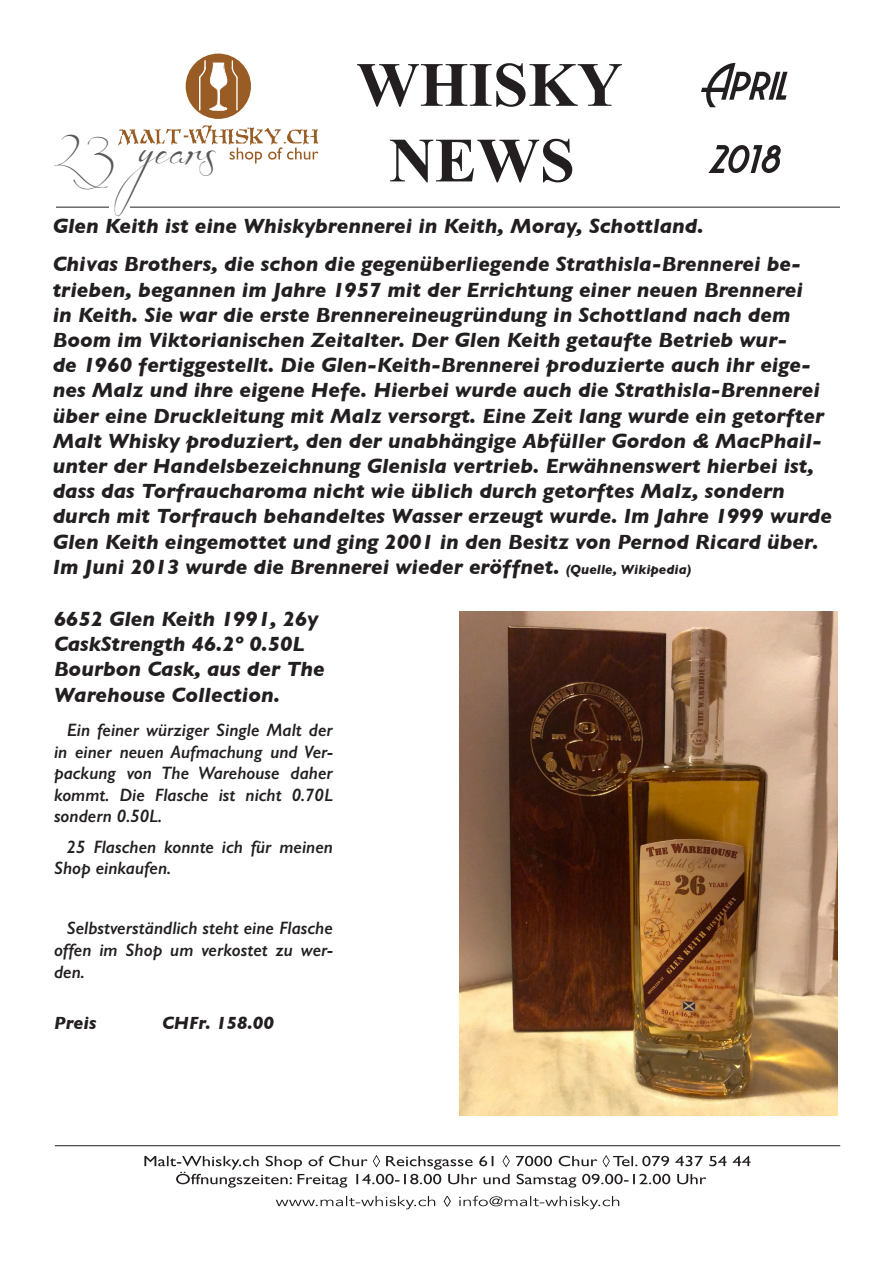
<style>
.page{position:relative;width:893px;height:1263px;background:#fff}
.page>*{position:absolute;margin:0;border:0;box-sizing:border-box;transform-origin:0 0}
.t1{font:54px "Aerovias Brasil NF";color:#231f20}
.t2{font:36px "Beforethe Rain";color:#57585a}
.Ueberschrift_3{font:italic 700 21px/25.2px "Gill Sans";color:#231f20}
.Ueberschrift_gerade{font:italic 600 18px/21.6px "Gill Sans";color:#231f20;text-align:justify}
.Ueberschrift_1{font:italic 700 18px "Gill Sans";color:#231f20}
.s1{font-size:13.5px}
</style>
<div class="page">
<svg style="left:390px;top:139px;width:182px;height:43px"></svg>
<svg style="left:357px;top:63px;width:265px;height:44px"></svg>
<hr style="left:56px;top:207px;width:784px;height:1px;background:#231f20">
<div style="left:109px;top:204px;width:21px;height:8px;background:#fff"></div>
<svg style="left:118px;top:125px;width:200px;height:38px"></svg>
<div style="left:186px;top:54px;width:65px;height:65px;background:#995c24;border-radius:50%"></div>
<svg style="left:199px;top:60px;width:39px;height:51px"></svg>
<svg style="left:144px;top:1155px;width:607px;height:32px"></svg>
<hr style="left:55px;top:1145px;width:785px;height:1px;background:#231f20">
<svg style="left:276px;top:1196px;width:343px;height:13px"></svg>
<img style="left:460px;top:612px;width:378px;height:504px">
<h1 class="t1" style="left:702px;top:54px;width:90px">April</h1>
<h2 class="t2" style="left:54px;top:129px;width:163px">23 years</h2>
<h1 class="t1" style="left:710px;top:127px;width:73px">2018</h1>
<p class="Ueberschrift_3" style="left:53px;top:214px;width:652px">Glen Keith ist eine Whiskybrennerei in Keith, Moray, Schottland.</p>
<p class="Ueberschrift_3" style="left:53px;top:252px;width:781px">Chivas Brothers, die schon die gegenüberliegende Strathisla-Brennerei be&shy;trieben, begannen im Jahre 1957 mit der Errichtung einer neuen Brennerei<br>in Keith. Sie war die erste Brennereineugründung in Schottland nach dem Boom im Viktorianischen Zeitalter. Der Glen Keith getaufte Betrieb wur-<br>de 1960 fertiggestellt. Die Glen-Keith-Brennerei produzierte auch ihr eige&shy;nes Malz und ihre eigene Hefe. Hierbei wurde auch die Strathisla-Brennerei über eine Druckleitung mit Malz versorgt. Eine Zeit lang wurde ein getorfter Malt Whisky produziert, den der unabhängige Abfüller Gordon &amp; MacPhail&shy;unter der Handelsbezeichnung Glenisla vertrieb. Erwähnenswert hierbei ist, dass das Torfraucharoma nicht wie üblich durch getorftes Malz, sondern durch mit Torfrauch behandeltes Wasser erzeugt wurde. Im Jahre 1999 wurde Glen Keith eingemottet und ging 2001 in den Besitz von Pernod Ricard über.<br>Im Juni 2013 wurde die Brennerei wieder eröffnet. <span class="s1">(Quelle, Wikipedia)</span></p>
<p class="Ueberschrift_3" style="left:54px;top:606px;width:272px">6652 Glen Keith 1991, 26y<br>CaskStrength 46.2º 0.50L<br>Bourbon Cask, aus der The<br>Warehouse Collection.</p>
<p class="Ueberschrift_gerade" style="left:54px;top:719px;width:280px;text-indent:13px">Ein feiner würziger Single Malt der in einer neuen Aufmachung und Ver&shy;packung von The Warehouse daher kommt. Die Flasche ist nicht 0.70L sondern 0.50L.</p>
<p class="Ueberschrift_gerade" style="left:54px;top:835px;width:280px;text-indent:13px">25 Flaschen konnte ich für meinen<br>Shop einkaufen.</p>
<p class="Ueberschrift_gerade" style="left:54px;top:917px;width:280px;text-indent:13px">Selbstverständlich steht eine Flasche offen im Shop um verkostet zu wer&shy;den.</p>
<p class="Ueberschrift_1" style="left:54px;top:1013px;width:44px">Preis</p>
<p class="Ueberschrift_1" style="left:162px;top:1013px;width:113px">CHFr. 158.00</p>
</div>
